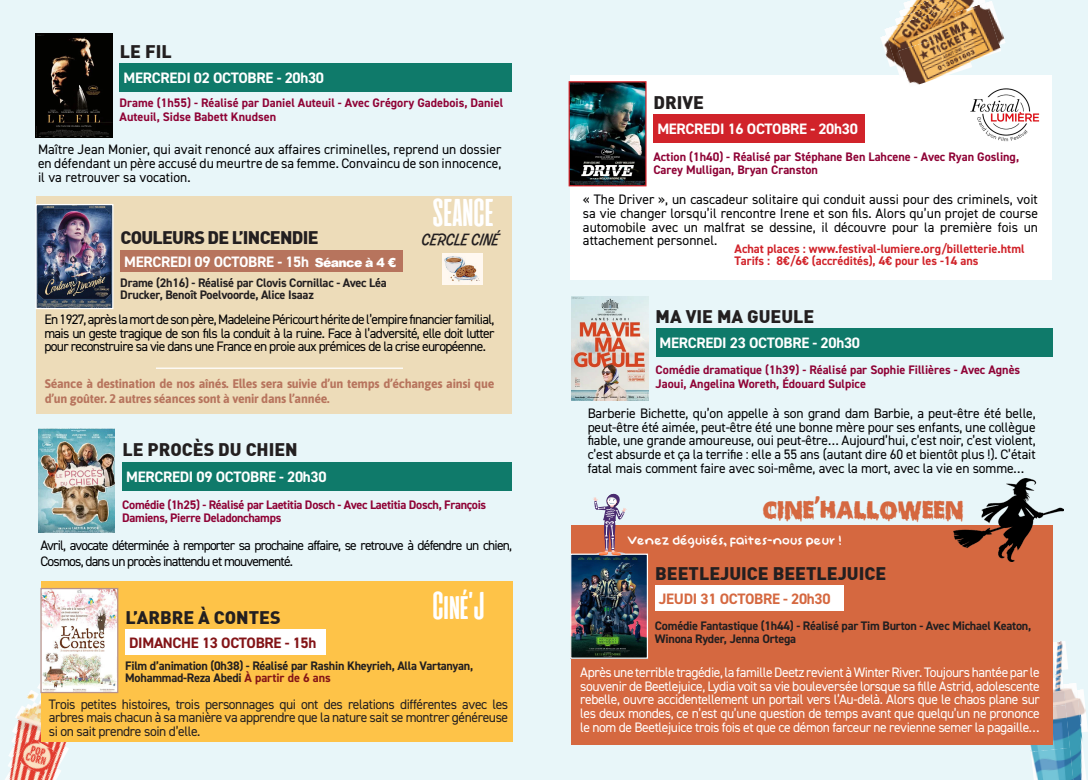
<style>
.page{position:relative;width:1088px;height:780px;background:#e8f6f9}
.page>*{position:absolute;margin:0;border:0;box-sizing:border-box;transform-origin:0 0}
.t1{font:700 38.5px "Cinematografica";color:#fff}
.t2{font:700 22.5px "Scary Halloween Font";color:#d56840}
.t3{font:900 17.88px "DIN";color:#231f20}
.t4{font:900 17.88px "DIN";letter-spacing:-.04em;color:#231f20}
.t5{font:700 15.12px "DIN2014";letter-spacing:-.02em;color:#fff}
.t6{font:700 15.12px "DIN2014";letter-spacing:-.02em;color:#831417}
.t7{font:700 15.12px "DIN2014";letter-spacing:-.02em;color:#d56840}
.t8{font:15px "Baby Doll";letter-spacing:-.05em;color:#fff}
.t9{font:700 15px "Alkaline Caps";color:#231f20}
.t10{font:13.75px/13.8px "DIN2014";letter-spacing:-.05em;color:#000002;text-align:justify}
.t11{font:13.75px/13.8px "DIN2014";letter-spacing:-.03em;color:#fff;text-align:justify}
.t12{font:13.75px/13.8px "DIN2014";letter-spacing:-.03em;color:#231f20;text-align:justify}
.t13{font:700 12.5px/15px "Asap";letter-spacing:-.02em;color:#b7745d}
.t14{font:900 12.5px "Arial";letter-spacing:-.05em;color:#fff}
.t15{font:700 12.38px/13.8px "DIN2014";color:#8f0336}
.t16{font:700 12.38px/12.4px "DIN2014";letter-spacing:-.02em;color:#231f20}
.t17{font:700 12.38px "DIN2014";color:#d1232a}
.t18{font:700 12.38px/13.8px "DIN2014";letter-spacing:-.025em;color:#8f0336}
.s1{color:#831417}
.s2{font-family:"Asap";font-size:27.5px}
</style>
<div class="page">
<img style="left:38px;top:429px;width:77px;height:104px">
<div style="left:122px;top:462px;width:390px;height:28px;background:#0f7a6a"></div>
<img style="left:571px;top:297px;width:77px;height:104px">
<div style="left:656px;top:328px;width:396px;height:29px;background:#0f7a6a"></div>
<img style="left:5px;top:768px;width:41px;height:12px">
<img style="left:46px;top:768px;width:15px;height:12px">
<img style="left:8px;top:758px;width:12px;height:10px">
<img style="left:8px;top:700px;width:33px;height:58px">
<img style="left:20px;top:744px;width:37px;height:32px">
<img style="left:11px;top:702px;width:27px;height:42px">
<img style="left:54px;top:752px;width:13px;height:16px">
<img style="left:12px;top:703px;width:20px;height:30px">
<img style="left:34px;top:714px;width:37px;height:38px">
<img style="left:15px;top:705px;width:11px;height:14px">
<svg style="left:26px;top:690px;width:13px;height:12px"></svg>
<img style="left:37px;top:684px;width:3px;height:8px">
<img style="left:1031px;top:752px;width:32px;height:28px">
<img style="left:1063px;top:683px;width:23px;height:97px">
<img style="left:1026px;top:705px;width:44px;height:47px">
<img style="left:1077px;top:689px;width:11px;height:43px">
<img style="left:1052px;top:684px;width:13px;height:25px">
<img style="left:1052px;top:677px;width:11px;height:8px">
<img style="left:1052px;top:641px;width:10px;height:36px">
<img style="left:1058px;top:641px;width:10px;height:29px">
<div style="left:41px;top:581px;width:471px;height:160px;background:#fec348"></div>
<img style="left:42px;top:590px;width:74px;height:101px">
<div style="left:40px;top:588px;width:78px;height:105px;border:1px solid #b7938c"></div>
<div style="left:125px;top:628px;width:200px;height:26px;background:#fff"></div>
<img style="left:35px;top:33px;width:77px;height:104px">
<div style="left:120px;top:63px;width:392px;height:28px;background:#0f7a6a"></div>
<div style="left:37px;top:197px;width:475px;height:217px;background:#eddcb9"></div>
<img style="left:37px;top:206px;width:74px;height:101px">
<div style="left:35px;top:204px;width:78px;height:105px;border:1px solid #fff"></div>
<div style="left:120px;top:250px;width:283px;height:21px;background:#b7745d"></div>
<img style="left:443px;top:253px;width:40px;height:31px">
<hr style="left:156px;top:367px;width:247px;height:2px;background:#fff">
<div style="left:570px;top:75px;width:481px;height:205px;background:#fff"></div>
<img style="left:570px;top:83px;width:74px;height:101px">
<div style="left:568px;top:81px;width:78px;height:105px;border:1px solid #d1232a"></div>
<div style="left:653px;top:114px;width:212px;height:29px;background:#d1232a"></div>
<img style="left:971px;top:88px;width:68px;height:54px">
<div style="left:571px;top:524px;width:481px;height:220px;background:#d56840"></div>
<img style="left:572px;top:555px;width:74px;height:101px">
<div style="left:570px;top:553px;width:78px;height:105px;border:1px solid #fff"></div>
<div style="left:655px;top:584px;width:188px;height:26px;background:#fff"></div>
<img style="left:953px;top:479px;width:110px;height:82px">
<img style="left:906px;top:51px;width:38px;height:34px">
<img style="left:928px;top:13px;width:44px;height:62px">
<img style="left:954px;top:5px;width:47px;height:56px">
<img style="left:884px;top:27px;width:22px;height:48px">
<img style="left:985px;top:1px;width:20px;height:44px">
<img style="left:880px;top:35px;width:16px;height:32px">
<img style="left:890px;top:25px;width:46px;height:26px">
<img style="left:951px;top:0;width:28px;height:13px">
<svg style="left:978px;top:0;width:7px;height:5px"></svg>
<img style="left:895px;top:1px;width:58px;height:24px">
<img style="left:899px;top:0;width:52px;height:17px">
<img style="left:903px;top:0;width:29px;height:9px">
<svg style="left:596px;top:551px;width:29px;height:5px"></svg>
<svg style="left:592px;top:493px;width:35px;height:62px"></svg>
<p class="t3" style="left:120px;top:39px;width:53px">LE FIL</p>
<p class="t15" style="left:120px;top:96px;width:385px">Drame (1h55) - Réalisé par Daniel Auteuil - Avec Grégory Gadebois, Daniel<br>Auteuil, Sidse Babett Knudsen</p>
<p class="t10" style="left:38px;top:142px;width:465px">Maître Jean Monier, qui avait renoncé aux affaires criminelles, reprend un dossier en défendant un père accusé du meurtre de sa femme. Convaincu de son innocence, il va retrouver sa vocation.</p>
<p class="t5" style="left:124px;top:68px;width:202px">MERCREDI 02 OCTOBRE - 20h30</p>
<p class="t1" style="left:432px;top:192px;width:63px">SEANCE</p>
<p class="t9" style="left:422px;top:230px;width:79px">CERCLE CINÉ</p>
<p class="t4" style="left:121px;top:225px;width:200px">COULEURS DE L’INCENDIE</p>
<p class="t16" style="left:120px;top:276px;width:268px">Drame (2h16) - Réalisé par Clovis Cornillac - Avec Léa<br>Drucker, Benoît Poelvoorde, Alice Isaaz</p>
<p class="t10" style="left:44px;top:312px;width:451px">En 1927, après la mort de son père, Madeleine Péricourt hérite de l’empire financier familial, mais un geste tragique de son fils la conduit à la ruine. Face à l’adversité, elle doit lutter pour reconstruire sa vie dans une France en proie aux prémices de la crise européenne.</p>
<p class="t5" style="left:124px;top:251px;width:186px">MERCREDI 09 OCTOBRE - 15h</p>
<p class="t14" style="left:315px;top:253px;width:83px">Séance à 4 €</p>
<p class="t13" style="left:45px;top:375px;width:451px">Séance à destination de nos aînés. Elles sera suivie d’un temps d’échanges ainsi que d’un goûter. 2 autres séances sont à venir dans l’année.</p>
<p class="t3" style="left:122px;top:437px;width:177px">LE PROCÈS DU CHIEN</p>
<p class="t5" style="left:126px;top:467px;width:202px">MERCREDI 09 OCTOBRE - 20h30</p>
<p class="t18" style="left:122px;top:497px;width:365px">Comédie (1h25) - Réalisé par Laetitia Dosch - Avec Laetitia Dosch, François<br>Damiens, Pierre Deladonchamps</p>
<p class="t10" style="left:41px;top:536px;width:473px;line-height:16.5px">Avril, avocate déterminée à remporter sa prochaine affaire, se retrouve à défendre un chien,<br>Cosmos, dans un procès inattendu et mouvementé.</p>
<p class="t1" style="left:432px;top:585px;width:54px">Ciné’J</p>
<p class="t3" style="left:126px;top:605px;width:157px">L’ARBRE À CONTES</p>
<p class="t16" style="left:125px;top:659px;width:349px">Film d’animation (0h38) - Réalisé par Rashin Kheyrieh, Alla Vartanyan,<br>Mohammad-Reza Abedi <span class="s1">À partir de 6 ans</span></p>
<p class="t12" style="left:49px;top:696px;width:461px">Trois petites histoires, trois personnages qui ont des relations différentes avec les arbres mais chacun à sa manière va apprendre que la nature sait se montrer généreuse si on sait prendre soin d’elle.</p>
<p class="t6" style="left:129px;top:632px;width:189px">DIMANCHE 13 OCTOBRE - 15h</p>
<p class="t3" style="left:653px;top:90px;width:52px">DRIVE</p>
<p class="t5" style="left:657px;top:119px;width:202px">MERCREDI 16 OCTOBRE - 20h30</p>
<p class="t15" style="left:653px;top:149px;width:367px">Action (1h40) - Réalisé par Stéphane Ben Lahcene - Avec Ryan Gosling,<br>Carey Mulligan, Bryan Cranston</p>
<p class="t10" style="left:583px;top:192px;width:456px">« The Driver », un cascadeur solitaire qui conduit aussi pour des criminels, voit sa vie changer lorsqu’il rencontre Irene et son fils. Alors qu’un projet de course automobile avec un malfrat se dessine, il découvre pour la première fois un attachement personnel.</p>
<p class="t17" style="left:735px;top:240px;width:291px">Achat places : www.festival-lumiere.org/billetterie.html</p>
<p class="t17" style="left:735px;top:252px;width:245px">Tarifs : 8€/6€ (accrédités), 4€ pour les -14 ans</p>
<p class="t3" style="left:656px;top:305px;width:160px">MA VIE MA GUEULE</p>
<p class="t5" style="left:659px;top:333px;width:202px">MERCREDI 23 OCTOBRE - 20h30</p>
<p class="t15" style="left:656px;top:362px;width:366px">Comédie dramatique (1h39) - Réalisé par Sophie Fillières - Avec Agnès<br>Jaoui, Angelina Woreth, Édouard Sulpice</p>
<p class="t10" style="left:588px;top:406px;width:449px">Barberie Bichette, qu’on appelle à son grand dam Barbie, a peut-être été belle, peut-être été aimée, peut-être été une bonne mère pour ses enfants, une collègue fiable, une grande amoureuse, oui peut-être… Aujourd’hui, c’est noir, c’est violent, c’est absurde et ça la terrifie : elle a 55 ans (autant dire 60 et bientôt plus !). C’était fatal mais comment faire avec soi-même, avec la mort, avec la vie en somme…</p>
<p class="t2" style="left:763px;top:500px;width:202px">CINE<span class="s2">’</span>HALLOWEEN</p>
<p class="t8" style="left:627px;top:532px;width:217px">Venez déguisés, faites-nous peur !</p>
<p class="t3" style="left:655px;top:561px;width:232px">BEETLEJUICE BEETLEJUICE</p>
<p class="t7" style="left:659px;top:588px;width:173px">JEUDI 31 OCTOBRE - 20h30</p>
<p class="t16" style="left:655px;top:619px;width:378px">Comédie Fantastique (1h44) - Réalisé par Tim Burton - Avec Michael Keaton,<br>Winona Ryder, Jenna Ortega</p>
<p class="t11" style="left:580px;top:665px;width:461px">Après une terrible tragédie, la famille Deetz revient à Winter River. Toujours hantée par le souvenir de Beetlejuice, Lydia voit sa vie bouleversée lorsque sa fille Astrid, adolescente rebelle, ouvre accidentellement un portail vers l’Au-delà. Alors que le chaos plane sur les deux mondes, ce n’est qu’une question de temps avant que quelqu’un ne prononce le nom de Beetlejuice trois fois et que ce démon farceur ne revienne semer la pagaille…</p>
</div>
